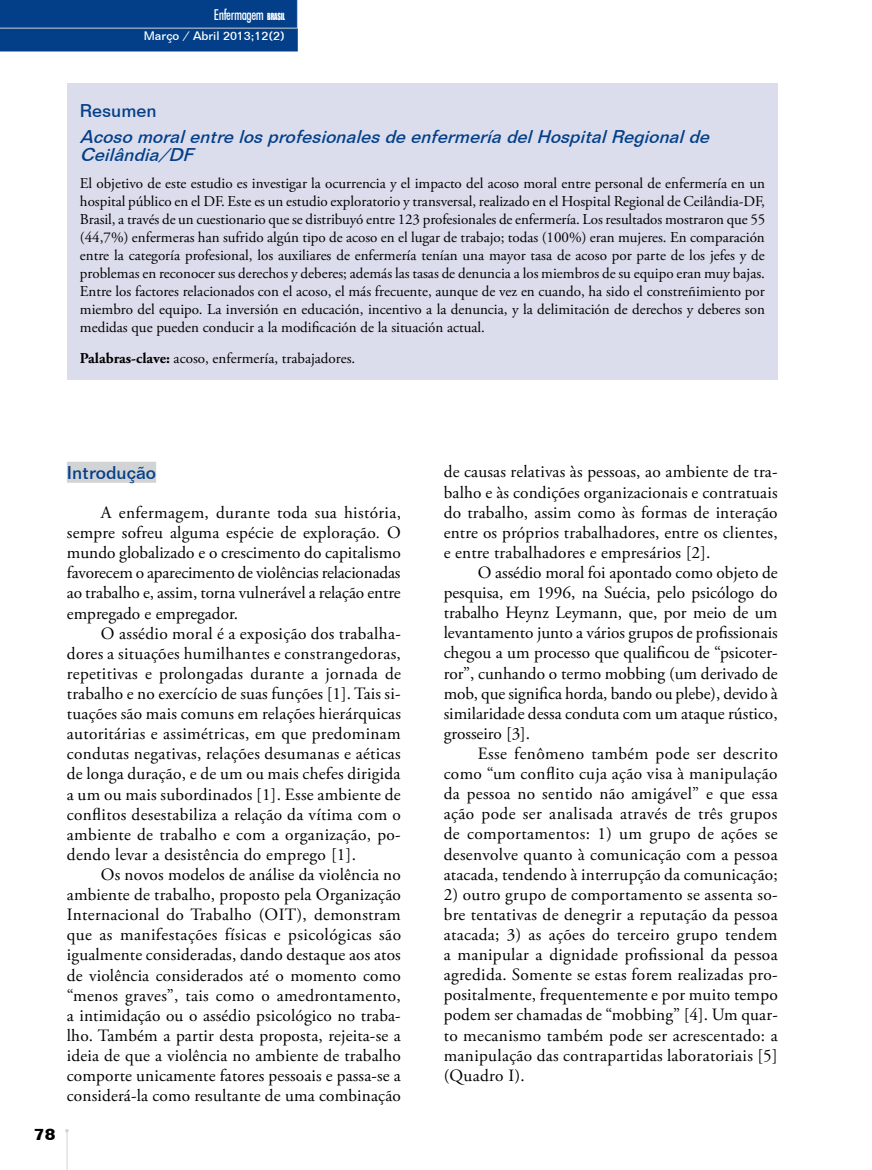
<style>
.page{position:relative;width:872px;height:1170px;background:#fff}
.page>*{position:absolute;margin:0;border:0;box-sizing:border-box;transform-origin:0 0}
.t1{font:italic 500 18px/18px "Folio BT";color:#023f88}
.t2{font:500 18px "Folio BT";color:#023f88}
.t3{font:17.25px/20.1px "Adobe Garamond Pro";letter-spacing:.01em;color:#000;text-align:justify}
.t4{font:700 16.5px "Folio BT";color:#000}
.t5{font:15px/18px "Adobe Garamond Pro";color:#000;text-align:justify}
.t6{font:500 condensed 15px "Futura BT";letter-spacing:-.03em;color:#fff;scale:.9 1}
.t7{font:500 12px "Folio BT";color:#fff}
.s1{font-family:"Impact";font-weight:400;font-stretch:normal;font-size:9px}
.s2{font-weight:700}
.s3{font-style:italic}
</style>
<div class="page">
<hr style="left:67px;top:1132px;width:1px;height:37px;background:#d1d3d4">
<div style="left:0;top:0;width:298px;height:51px;background:#023f88"></div>
<hr style="left:0;top:28px;width:298px;height:1px;background:#d1d3d4">
<div style="left:67px;top:83px;width:710px;height:296px;background:#dbddec"></div>
<div style="left:67px;top:461px;width:89px;height:21px;background:#d1d3d4"></div>
<p class="t6" style="left:214px;top:6px;width:80px">Enfermagem <span class="s1">BRASIL</span></p>
<p class="t7" style="left:144px;top:28px;width:143px">Março / Abril 2013;12(2)</p>
<p class="t2" style="left:80px;top:99px;width:78px">Resumen</p>
<p class="t1" style="left:80px;top:128px;width:636px">AcosomoralentrelosprofesionalesdeenfermeríadelHospitalRegionalde<br>Ceilândia/DF</p>
<p class="t5" style="left:80px;top:174px;width:687px">El objetivo de este estudio es investigar la ocurrencia y el impacto del acoso moral entre personal de enfermería en un hospital público en el DF. Este es un estudio exploratorio y transversal, realizado en el Hospital Regional de Ceilândia-DF, Brasil, a través de un cuestionario que se distribuyó entre 123 profesionales de enfermería. Los resultados mostraron que 55 (44,7%) enfermeras han sufrido algún tipo de acoso en el lugar de trabajo; todas (100%) eran mujeres. En comparación entre la categoría profesional, los auxiliares de enfermería tenían una mayor tasa de acoso por parte de los jefes y de problemas en reconocer sus derechos y deberes; además las tasas de denuncia a los miembros de su equipo eran muy bajas.<br>Entre los factores relacionados con el acoso, el más frecuente, aunque de vez en cuando, ha sido el constreñimiento por miembro del equipo. La inversión en educación, incentivo a la denuncia, y la delimitación de derechos y deberes son medidas que pueden conducir a la modificación de la situación actual.</p>
<p class="t5" style="left:80px;top:349px;width:277px"><span class="s2">Palabras-clave:</span> acoso, enfermería, trabajadores.</p>
<p class="t4" style="left:34px;top:1123px;width:23px">78</p>
<p class="t2" style="left:67px;top:461px;width:91px">Introdução</p>
<p class="t3" style="left:67px;top:503px;width:335px;text-indent:34px">A enfermagem, durante toda sua história, sempre sofreu alguma espécie de exploração<span class="s3">.</span> O mundo globalizado e o crescimento do capitalismo favorecem o aparecimento de violências relacionadas ao trabalho e, assim, torna vulnerável a relação entre empregado e empregador.</p>
<p class="t3" style="left:67px;top:623px;width:336px;text-indent:34px">O assédio moral é a exposição dos trabalha&shy;dores a situações humilhantes e constrangedoras, repetitivas e prolongadas durante a jornada de trabalho e no exercício de suas funções [1]. Tais si&shy;tuações são mais comuns em relações hierárquicas autoritárias e assimétricas, em que predominam condutas negativas, relações desumanas e aéticas de longa duração, e de um ou mais chefes dirigida a um ou mais subordinados [1]. Esse ambiente de conflitos desestabiliza a relação da vítima com o ambiente de trabalho e com a organização, po&shy;dendo levar a desistência do emprego [1].</p>
<p class="t3" style="left:67px;top:865px;width:336px;text-indent:34px">Os novos modelos de análise da violência no ambiente de trabalho, proposto pela Organização Internacional do Trabalho (OIT), demonstram que as manifestações físicas e psicológicas são igualmente consideradas, dando destaque aos atos de violência considerados até o momento como “menos graves”, tais como o amedrontamento, a intimidação ou o assédio psicológico no traba&shy;lho. Também a partir desta proposta, rejeita-se a ideia de que a violência no ambiente de trabalho comporte unicamente fatores pessoais e passa-se a considerá-la como resultante de uma combinação</p>
<p class="t3" style="left:444px;top:462px;width:335px">de causas relativas às pessoas, ao ambiente de tra&shy;balho e às condições organizacionais e contratuais do trabalho, assim como às formas de interação entre os próprios trabalhadores, entre os clientes, e entre trabalhadores e empresários [2].</p>
<p class="t3" style="left:444px;top:563px;width:335px;text-indent:34px">O assédio moral foi apontado como objeto de pesquisa, em 1996, na Suécia, pelo psicólogo do trabalho Heynz Leymann, que, por meio de um levantamento junto a vários grupos de profissionais chegou a um processo que qualificou de “psicoter&shy;ror”, cunhando o termo mobbing (um derivado de mob, que significa horda, bando ou plebe), devido à similaridade dessa conduta com um ataque rústico, grosseiro [3].</p>
<p class="t3" style="left:444px;top:744px;width:336px;text-indent:34px">Esse fenômeno também pode ser descrito como “um conflito cuja ação visa à manipulação da pessoa no sentido não amigável” e que essa ação pode ser analisada através de três grupos de comportamentos: 1) um grupo de ações se desenvolve quanto à comunicação com a pessoa atacada, tendendo à interrupção da comunicação;</p>
<p class="t3" style="left:444px;top:884px;width:336px">2) outro grupo de comportamento se assenta so&shy;bre tentativas de denegrir a reputação da pessoa atacada; 3) as ações do terceiro grupo tendem a manipular a dignidade profissional da pessoa agredida. Somente se estas forem realizadas pro&shy;positalmente, frequentemente e por muito tempo podem ser chamadas de “mobbing” [4]. Um quar&shy;to mecanismo também pode ser acrescentado: a manipulação das contrapartidas laboratoriais [5] (Quadro I).</p>
</div>
